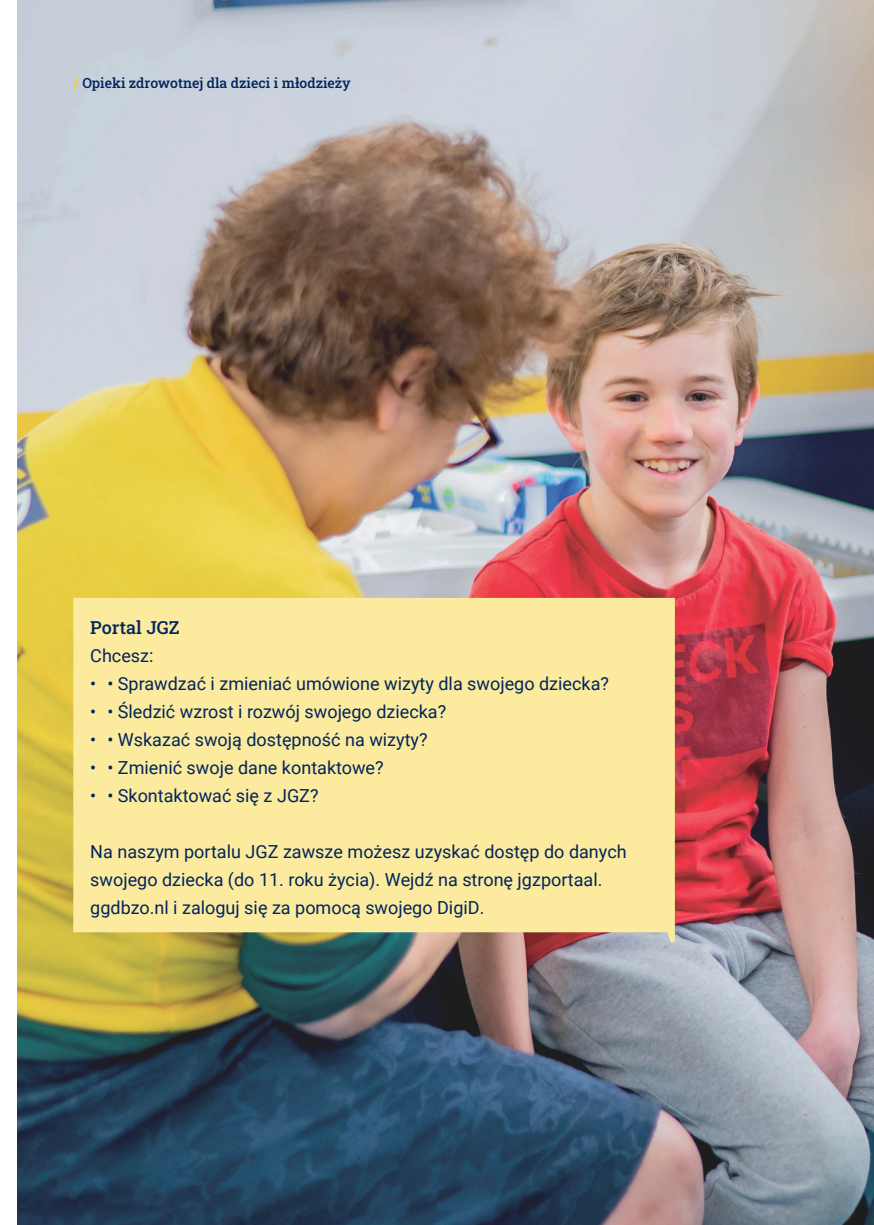
<style>
.page{position:relative;width:874px;height:1225px;background:#fff}
.page>*{position:absolute;margin:0;border:0;box-sizing:border-box;transform-origin:0 0}
.t1{font:18px/28px "Roboto";color:#00255d}
.t2{font:500 18px "Roboto Slab";color:#00255d}
.t3{font:500 14px "Roboto Slab";color:#00255d}
.s1{font-weight:700;color:#fece08}
</style>
<div class="page">
<img style="left:17px;top:0;width:856px;height:1225px">
<div style="left:73px;top:598px;width:601px;height:344px;background:#fcea9e"></div>
<p class="t3" style="left:74px;top:74px;width:278px"><span class="s1">/</span> Opieki zdrowotnej dla dzieci i młodzieży</p>
<p class="t2" style="left:90px;top:615px;width:91px">Portal JGZ</p>
<p class="t1" style="left:90px;top:641px;width:65px">Chcesz:</p>
<p class="t1" style="left:90px;top:669px;width:520px">• • Sprawdzać i zmieniać umówione wizyty dla swojego dziecka?</p>
<p class="t1" style="left:90px;top:697px;width:357px">• • Śledzić wzrost i rozwój swojego dziecka?</p>
<p class="t1" style="left:90px;top:725px;width:338px">• • Wskazać swoją dostępność na wizyty?</p>
<p class="t1" style="left:90px;top:753px;width:295px">• • Zmienić swoje dane kontaktowe?</p>
<p class="t1" style="left:90px;top:781px;width:230px">• • Skontaktować się z JGZ?</p>
<p class="t1" style="left:90px;top:837px;width:537px">Na naszym portalu JGZ zawsze możesz uzyskać dostęp do danych swojego dziecka (do 11. roku życia). Wejdź na stronę jgzportaal. ggdbzo.nl i zaloguj się za pomocą swojego DigiD.</p>
</div>
